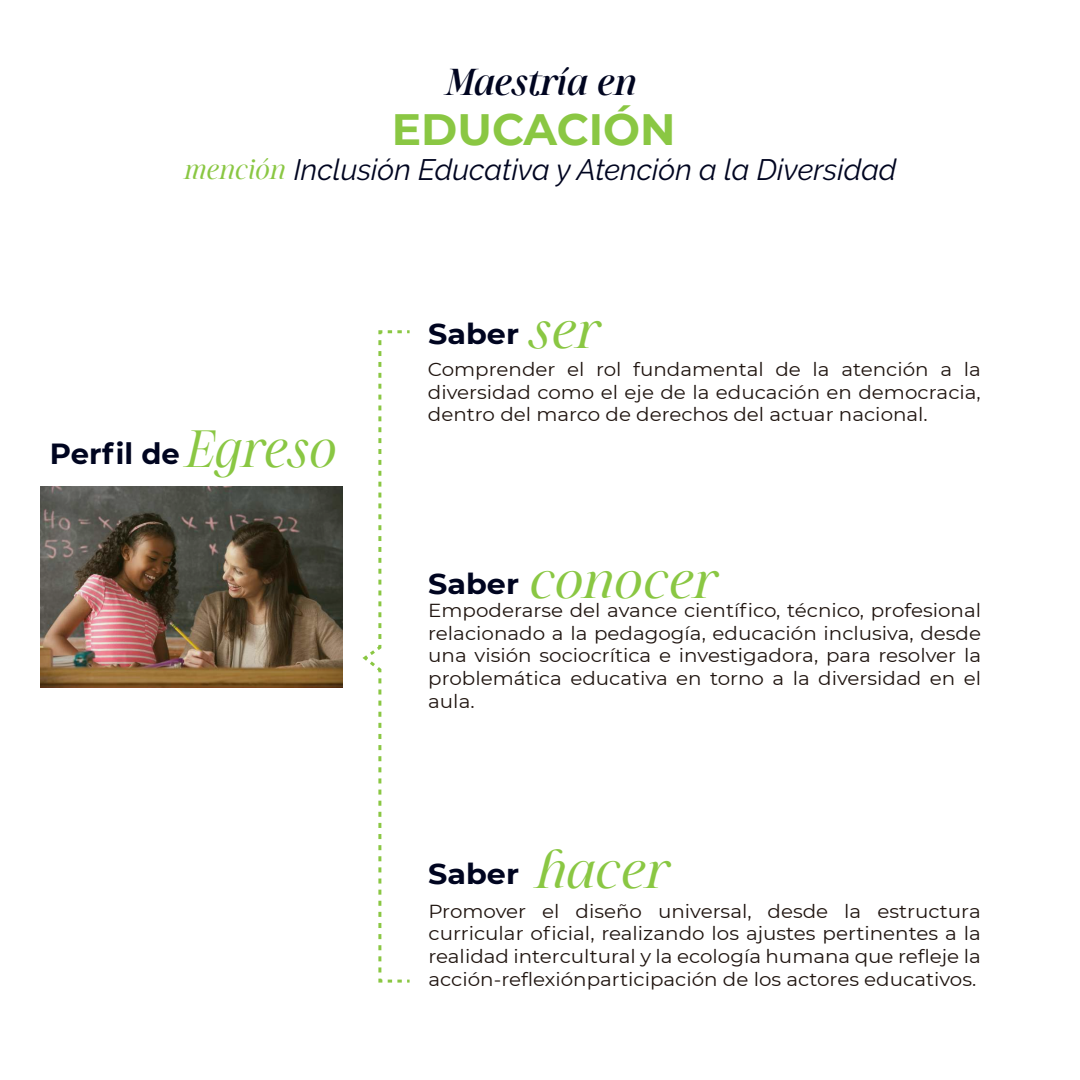
<style>
.page{position:relative;width:1080px;height:1080px;background:#fff}
.page>*{position:absolute;margin:0;border:0;box-sizing:border-box;transform-origin:0 0}
.t1{font:italic 300 47px "Sharpe PERSONAL";color:#8ac743;scale:1.06 1}
.t2{font:700 43.8px "Montserrat";color:#8ac743}
.t3{font:italic 500 34.2px "Sharpe PERSONAL";color:#000520}
.t4{font:italic 29.5px "Raleway";color:#000520}
.t5{font:700 29.1px "Montserrat";color:#000520}
.t6{font:700 28.5px "Montserrat";color:#000520;scale:1.06 1}
.t7{font:18.8px/22.5px "Montserrat";color:#1f140f;text-align:justify;scale:1.06 1}
.s1{font-family:"Sharpe PERSONAL";font-weight:300;font-size:25.3px;color:#8ac743}
.s2{font-family:"Sharpe PERSONAL";font-weight:300;font-style:italic;font-size:47.8px;color:#8ac743}
.s3{font-family:"Sharpe PERSONAL";font-weight:300;font-style:italic;font-size:47px;color:#8ac743}
.s4{font-family:"Montserrat";font-weight:700;font-style:normal;font-size:28.5px;color:#000520}
</style>
<div class="page">
<svg style="left:362px;top:330px;width:48px;height:653px"></svg>
<img style="left:40px;top:486px;width:303px;height:201px">
<h3 class="t3" style="left:446px;top:59px;width:192px">Maestría en</h3>
<h2 class="t2" style="left:392px;top:97px;width:285px">EDUCACIÓN</h2>
<h3 class="t4" style="left:184px;top:152px;width:714px"><span class="s1">mención</span> Inclusión Educativa y Atención a la Diversidad</h3>
<h3 class="t5" style="left:50px;top:432px;width:289px">Perfil de <span class="s2">Egreso</span></h3>
<h3 class="t6" style="left:428px;top:314px;width:163px">Saber <span class="s3">ser</span></h3>
<p class="t7" style="left:428px;top:358px;width:523px">Comprender el rol fundamental de la atención a la diversidad como el eje de la educación en democracia, dentro del marco de derechos del actuar nacional.</p>
<h1 class="t1" style="left:428px;top:548px;width:273px"><span class="s4">Saber</span> conocer</h1>
<p class="t7" style="left:428px;top:599px;width:523px">Empoderarse del avance científico, técnico, profesional relacionado a la pedagogía, educación inclusiva, desde una visión sociocrítica e investigadora, para resolver la problemática educativa en torno a la diversidad en el aula.</p>
<h3 class="t6" style="left:428px;top:854px;width:228px">Saber <span class="s3">hacer</span></h3>
<p class="t7" style="left:429px;top:899px;width:523px">Promover el diseño universal, desde la estructura curricular oficial, realizando los ajustes pertinentes a la realidad intercultural y la ecología humana que refleje la acción-reflexiónparticipación de los actores educativos.</p>
</div>
